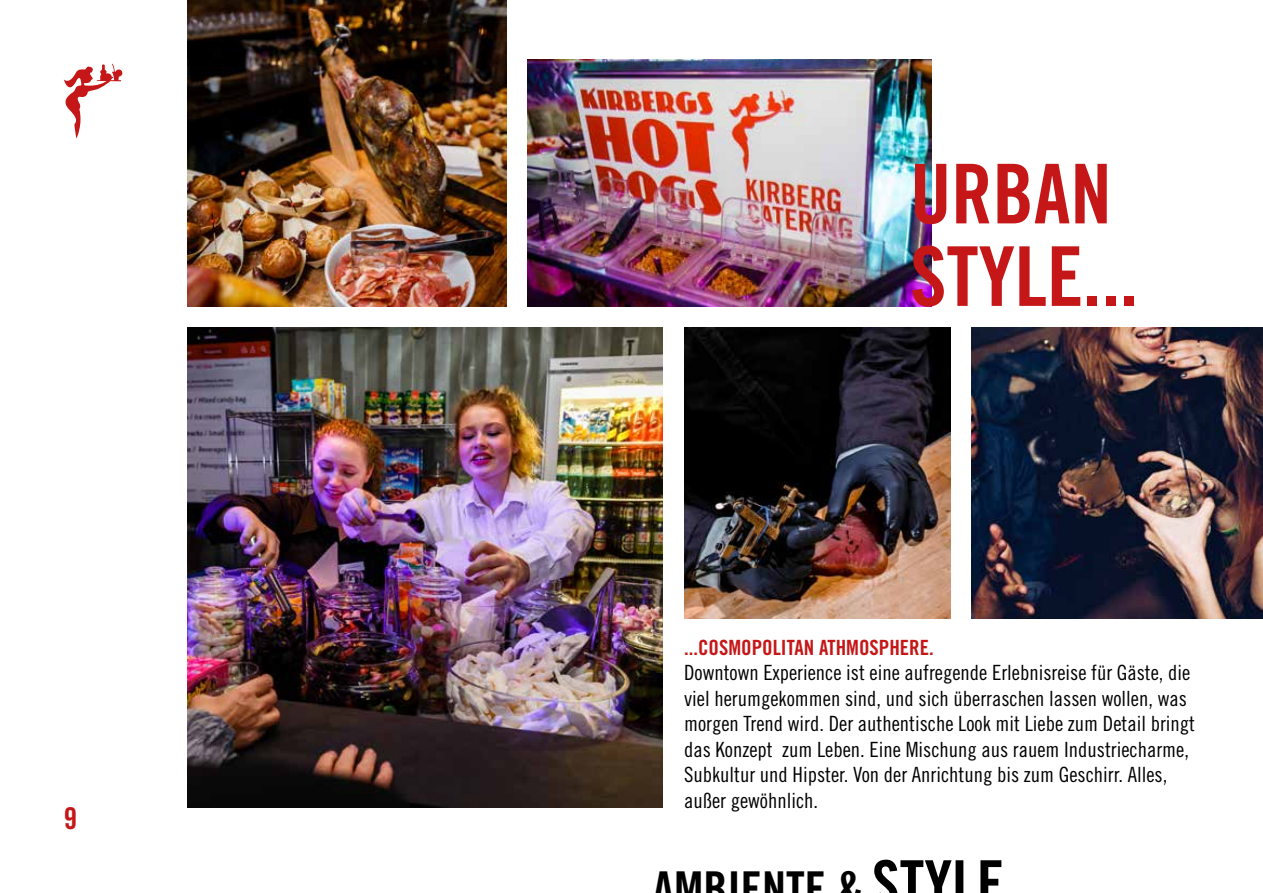
<style>
.page{position:relative;width:1263px;height:893px;background:#fff}
.page>*{position:absolute;margin:0;border:0;box-sizing:border-box;transform-origin:0 0}
.t1{font:82.5px/82.5px "Trade Gothic LT Std Bd Cn 20";color:#c51718}
.t2{font:48px "Trade Gothic LT Std Bd Cn 20";color:#000}
.t3{font:30px "Trade Gothic LT Std Bd Cn 20";color:#c51718}
.t4{font:21px/25.5px "Trade Gothic LT Std Cn 18";color:#000}
.t5{font:21px "Trade Gothic LT Std Bd Cn 20";color:#c51718}
.s1{font-size:63px}
</style>
<div class="page">
<svg style="left:63px;top:64px;width:60px;height:75px"></svg>
<img style="left:187px;top:327px;width:476px;height:481px">
<img style="left:972px;top:327px;width:291px;height:291px">
<img style="left:527px;top:59px;width:404px;height:247px">
<img style="left:187px;top:0;width:319px;height:306px">
<img style="left:684px;top:327px;width:266px;height:291px">
<h3 class="t3" style="left:64px;top:800px;width:15px">9</h3>
<h1 class="t1" style="left:910px;top:152px;width:229px">URBAN<br>STYLE...</h1>
<p class="t5" style="left:684px;top:635px;width:251px">...COSMOPOLITAN ATHMOSPHERE.</p>
<p class="t4" style="left:684px;top:660px;width:512px">Downtown Experience ist eine aufregende Erlebnisreise für Gäste, die viel herumgekommen sind, und sich überraschen lassen wollen, was morgen Trend wird. Der authentische Look mit Liebe zum Detail bringt das Konzept zum Leben. Eine Mischung aus rauem Industriecharme, Subkultur und Hipster. Von der Anrichtung bis zum Geschirr. Alles, außer gewöhnlich.</p>
<h2 class="t2" style="left:653px;top:859px;width:353px">AMBIENTE &amp; <span class="s1">STYLE</span></h2>
</div>
